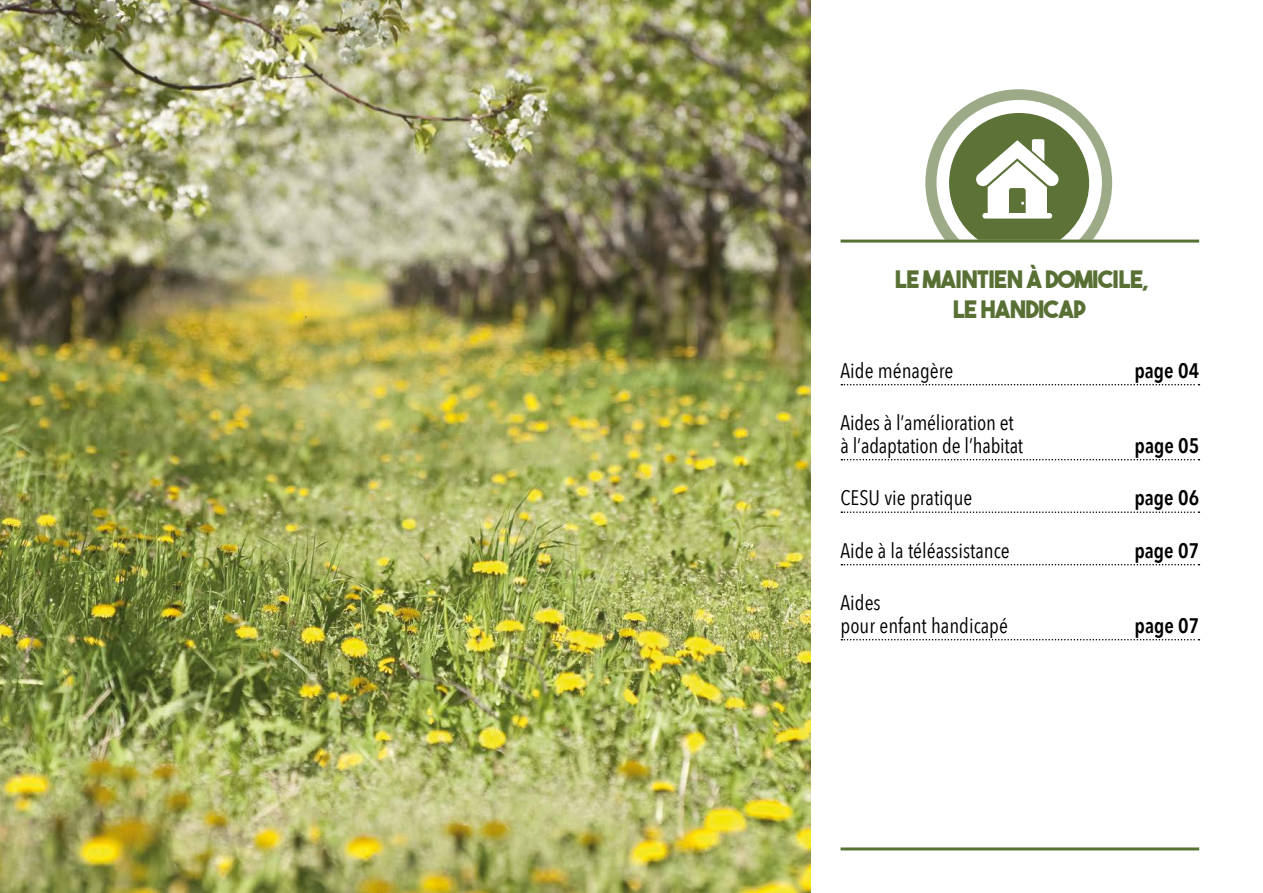
<style>
.page{position:relative;width:1263px;height:893px;background:#fff}
.page>*{position:absolute;margin:0;border:0;box-sizing:border-box;transform-origin:0 0}
.t1{font:24px/30px "The Bold Font";letter-spacing:-.025em;color:#597034;text-align:center}
.t2{font:21px/22.5px "Avenir Next Condensed";color:#000}
.t3{font:600 21px "Avenir Next Condensed";color:#000}
</style>
<div class="page">
<img style="left:0;top:0;width:810px;height:893px">
<svg style="left:841px;top:384px;width:358px;height:1px"></svg>
<svg style="left:841px;top:459px;width:358px;height:1px"></svg>
<svg style="left:841px;top:511px;width:358px;height:2px"></svg>
<svg style="left:841px;top:564px;width:358px;height:1px"></svg>
<svg style="left:841px;top:639px;width:358px;height:1px"></svg>
<hr style="left:840px;top:847px;width:359px;height:3px;background:#597034">
<svg style="left:926px;top:89px;width:186px;height:151px"></svg>
<hr style="left:840px;top:240px;width:359px;height:3px;background:#597034">
<p class="t1" style="left:895px;top:263px;width:255px">LE MAINTIEN À DOMICILE,<br>LE HANDICAP</p>
<p class="t2" style="left:840px;top:358px;width:114px">Aide ménagère</p>
<p class="t3" style="left:1134px;top:352px;width:66px">page 04</p>
<p class="t2" style="left:840px;top:410px;width:184px">Aides à l’amélioration et à l’adaptation de l’habitat</p>
<p class="t3" style="left:1134px;top:427px;width:66px">page 05</p>
<p class="t2" style="left:840px;top:485px;width:133px">CESU vie pratique</p>
<p class="t3" style="left:1134px;top:480px;width:66px">page 06</p>
<p class="t2" style="left:840px;top:538px;width:171px">Aide à la téléassistance</p>
<p class="t3" style="left:1134px;top:532px;width:66px">page 07</p>
<p class="t2" style="left:840px;top:590px;width:169px">Aides<br>pour enfant handicapé</p>
<p class="t3" style="left:1134px;top:607px;width:66px">page 07</p>
</div>
